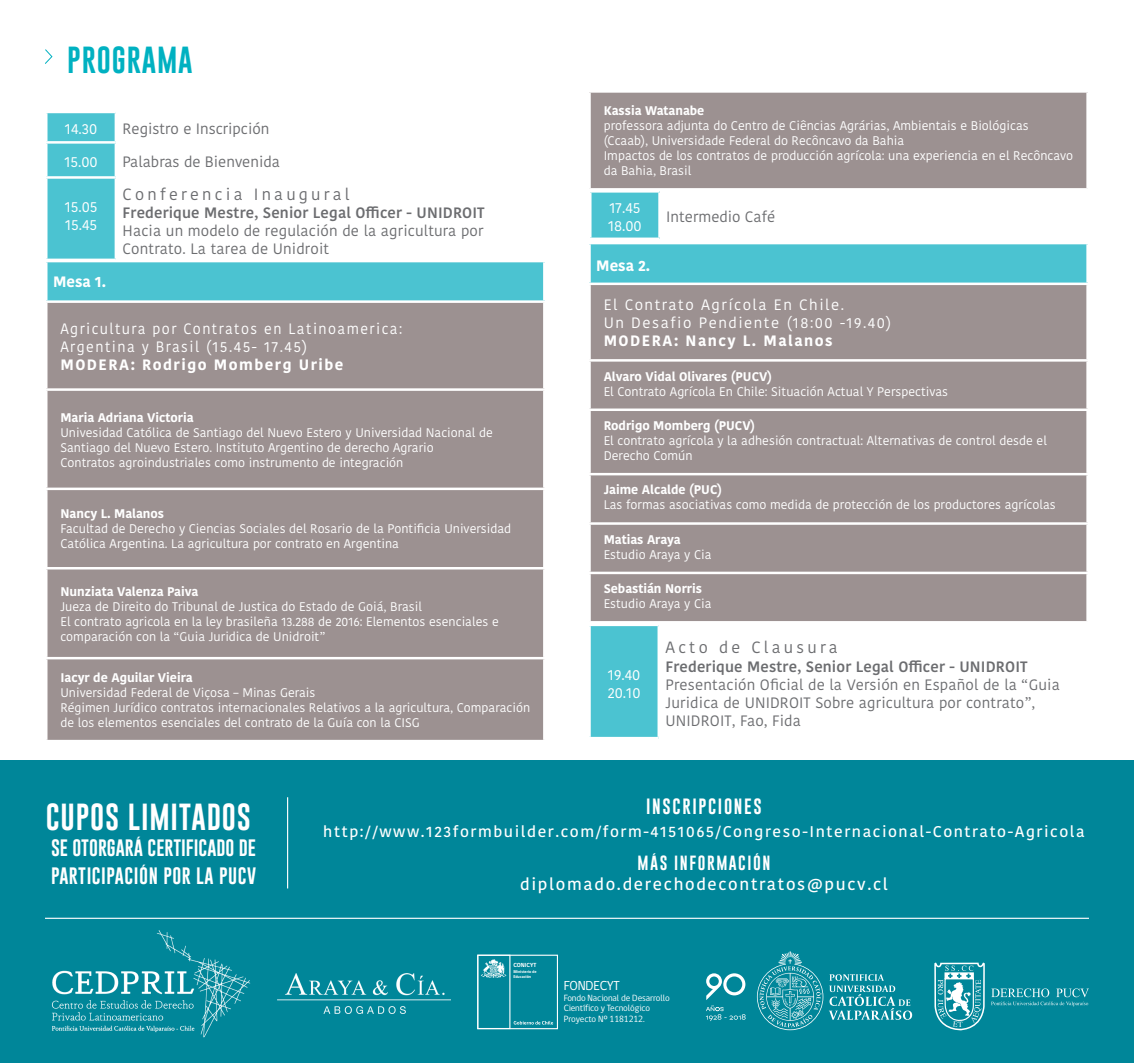
<style>
.page{position:relative;width:1134px;height:1063px;background:#fff}
.page>*{position:absolute;margin:0;border:0;box-sizing:border-box;transform-origin:0 0}
.t1{font:27.5px "Gobold";letter-spacing:.03em;color:#fff}
.t2{font:27.5px "Gobold";letter-spacing:.03em;color:#00b1c1}
.t3{font:17.38px/28px "Gobold";color:#fff}
.titulo_profe{font:500 16.62px "Kohinoor Bangla";letter-spacing:.1em;color:#fff}
.t4{font:16.25px "Kohinoor Bangla";letter-spacing:.2em;color:#6c6d70}
.titulo_profe-2{font:16.12px "Gobold";letter-spacing:.1em;color:#fff}
.titulo_profe-3{font:500 15.5px "Kohinoor Bangla";letter-spacing:.1em;color:#fff}
.t5{font:15px/18px "Kohinoor Bangla";letter-spacing:.01em;color:#6c6d70}
.textin_okok{font:15px/18px "Kohinoor Bangla";letter-spacing:.1em;color:#fff}
.t6{font:600 15px "Kohinoor Bangla";letter-spacing:.01em;color:#6c6d70}
.textin_okok-2{font:15px "Kohinoor Bangla";letter-spacing:.1em;color:#fff;scale:.95 1}
.t7{font:700 15px "Kohinoor Bangla";letter-spacing:.1em;color:#fff}
.titulo_profe-4{font:15px "Gobold";letter-spacing:.1em;color:#fff}
.t8{font:13.38px "gob CL";letter-spacing:-.01em;color:#fff}
.t9{font:12.5px/15px "Kohinoor Bangla";color:#fff}
.t10{font:700 12.5px "Kohinoor Bangla";color:#fff}
.t11{font:9.25px "gob CL";letter-spacing:-.01em;color:#fff}
.t12{font:700 6px "gob CL";letter-spacing:-.01em;color:#fff}
.t13{font:700 4.12px "gob CL";letter-spacing:-.01em;color:#fff}
</style>
<div class="page">
<div style="left:0;top:760px;width:1134px;height:303px;background:#008699"></div>
<img style="left:45px;top:917px;width:226px;height:121px">
<svg style="left:829px;top:974px;width:83px;height:46px"></svg>
<svg style="left:757px;top:951px;width:66px;height:79px"></svg>
<svg style="left:706px;top:973px;width:40px;height:48px"></svg>
<svg style="left:991px;top:988px;width:98px;height:18px"></svg>
<svg style="left:934px;top:962px;width:51px;height:69px"></svg>
<img style="left:278px;top:973px;width:173px;height:40px">
<svg style="left:481px;top:959px;width:25px;height:19px"></svg>
<svg style="left:514px;top:1021px;width:39px;height:4px"></svg>
<div style="left:477px;top:955px;width:81px;height:74px;border:1px solid #fff"></div>
<hr style="left:45px;top:918px;width:1044px;height:1px;background:#fff">
<svg style="left:45px;top:49px;width:8px;height:15px"></svg>
<div style="left:46px;top:261px;width:498px;height:41px;background:#4bc3d1"></div>
<div style="left:48px;top:303px;width:495px;height:437px;background:#9c9191"></div>
<hr style="left:45px;top:262px;width:3px;height:38px;background:#fff">
<hr style="left:45px;top:260px;width:501px;height:2px;background:#fff">
<hr style="left:543px;top:262px;width:3px;height:38px;background:#fff">
<hr style="left:45px;top:300px;width:501px;height:3px;background:#fff">
<hr style="left:45px;top:388px;width:501px;height:3px;background:#fff">
<hr style="left:45px;top:488px;width:501px;height:2px;background:#fff">
<hr style="left:45px;top:567px;width:501px;height:3px;background:#fff">
<hr style="left:45px;top:657px;width:501px;height:2px;background:#fff">
<div style="left:48px;top:113px;width:67px;height:146px;background:#4bc3d1"></div>
<hr style="left:45px;top:141px;width:71px;height:3px;background:#fff">
<hr style="left:45px;top:176px;width:71px;height:3px;background:#fff">
<div style="left:590px;top:191px;width:69px;height:48px;background:#4bc3d1"></div>
<hr style="left:658px;top:193px;width:3px;height:45px;background:#fff">
<hr style="left:589px;top:190px;width:70px;height:3px;background:#fff">
<hr style="left:589px;top:193px;width:2px;height:45px;background:#fff">
<hr style="left:589px;top:238px;width:70px;height:2px;background:#fff">
<div style="left:589px;top:625px;width:70px;height:113px;background:#4bc3d1"></div>
<hr style="left:657px;top:626px;width:3px;height:111px;background:#fff">
<hr style="left:588px;top:624px;width:71px;height:2px;background:#fff">
<hr style="left:588px;top:626px;width:3px;height:111px;background:#fff">
<hr style="left:588px;top:737px;width:71px;height:2px;background:#fff">
<div style="left:589px;top:243px;width:498px;height:41px;background:#4bc3d1"></div>
<div style="left:591px;top:285px;width:495px;height:336px;background:#9c9191"></div>
<hr style="left:588px;top:244px;width:3px;height:39px;background:#fff">
<hr style="left:588px;top:242px;width:501px;height:2px;background:#fff">
<hr style="left:1086px;top:244px;width:3px;height:39px;background:#fff">
<hr style="left:588px;top:283px;width:501px;height:2px;background:#fff">
<hr style="left:588px;top:359px;width:501px;height:3px;background:#fff">
<hr style="left:588px;top:409px;width:501px;height:2px;background:#fff">
<hr style="left:588px;top:473px;width:501px;height:2px;background:#fff">
<hr style="left:588px;top:522px;width:501px;height:3px;background:#fff">
<hr style="left:588px;top:572px;width:501px;height:2px;background:#fff">
<div style="left:589px;top:91px;width:498px;height:98px;background:#9c9191"></div>
<hr style="left:588px;top:93px;width:3px;height:95px;background:#fff">
<hr style="left:588px;top:90px;width:501px;height:3px;background:#fff">
<hr style="left:1086px;top:93px;width:3px;height:95px;background:#fff">
<hr style="left:588px;top:188px;width:501px;height:3px;background:#fff">
<hr style="left:287px;top:797px;width:1px;height:91px;background:#fff">
<p class="t2" style="left:67px;top:42px;width:127px">PROGRAMA</p>
<p class="textin_okok" style="left:65px;top:120px;width:34px">14.30</p>
<p class="t5" style="left:123px;top:120px;width:148px">Registro e Inscripción</p>
<p class="textin_okok" style="left:64px;top:153px;width:35px">15.00</p>
<p class="t5" style="left:123px;top:153px;width:159px">Palabras de Bienvenida</p>
<p class="textin_okok" style="left:65px;top:197px;width:34px">15.05<br>15.45</p>
<p class="t4" style="left:123px;top:182px;width:228px">Conferencia Inaugural</p>
<p class="t6" style="left:123px;top:200px;width:364px">Frederique Mestre, Senior Legal Officer - UNIDROIT</p>
<p class="t5" style="left:123px;top:222px;width:362px">Hacia un modelo de regulación de la agricultura por<br>Contrato. La tarea de Unidroit</p>
<p class="t7" style="left:53px;top:269px;width:55px">Mesa 1.</p>
<p class="textin_okok-2" style="left:60px;top:317px;width:361px">Agricultura por Contratos en Latinoamerica:</p>
<p class="textin_okok-2" style="left:60px;top:335px;width:261px">Argentina y Brasil (15.45- 17.45)</p>
<p class="t7" style="left:60px;top:351px;width:284px">MODERA: Rodrigo Momberg Uribe</p>
<p class="t10" style="left:60px;top:406px;width:135px">Maria Adriana Victoria</p>
<p class="t9" style="left:60px;top:424px;width:434px">Univesidad Católica de Santiago del Nuevo Estero y Universidad Nacional de<br>Santiago del Nuevo Estero. Instituto Argentino de derecho Agrario</p>
<p class="t9" style="left:60px;top:454px;width:344px">Contratos agroindustriales como instrumento de integración</p>
<p class="t10" style="left:60px;top:503px;width:105px">Nancy L. Malanos</p>
<p class="t9" style="left:60px;top:521px;width:452px">Facultad de Derecho y Ciencias Sociales del Rosario de la Pontificia Universidad<br>Católica Argentina. La agricultura por contrato en Argentina</p>
<p class="t10" style="left:60px;top:580px;width:139px">Nunziata Valenza Paiva</p>
<p class="t9" style="left:60px;top:598px;width:363px">Jueza de Direito do Tribunal de Justica do Estado de Goiá, Brasil</p>
<p class="t9" style="left:60px;top:613px;width:440px">El contrato agricola en la ley brasileña 13.288 de 2016: Elementos esenciales e comparación con la “Guia Juridica de Unidroit”</p>
<p class="t10" style="left:60px;top:667px;width:134px">Iacyr de Aguilar Vieira</p>
<p class="t9" style="left:60px;top:685px;width:257px">Universidad Federal de Viçosa – Minas Gerais</p>
<p class="t9" style="left:60px;top:700px;width:471px">Régimen Jurídico contratos internacionales Relativos a la agricultura, Comparación de los elementos esenciales del contrato de la Guía con la CISG</p>
<p class="t10" style="left:604px;top:100px;width:102px">Kassia Watanabe</p>
<p class="t9" style="left:604px;top:118px;width:427px">professora adjunta do Centro de Ciências Agrárias, Ambientais e Biológicas</p>
<p class="t9" style="left:604px;top:133px;width:302px">(Ccaab), Universidade Federal do Recôncavo da Bahia</p>
<p class="t9" style="left:604px;top:148px;width:471px">Impactos de los contratos de producción agrícola: una experiencia en el Recôncavo da Bahia, Brasil</p>
<p class="textin_okok" style="left:609px;top:199px;width:32px">17.45</p>
<p class="textin_okok" style="left:608px;top:217px;width:35px">18.00</p>
<p class="t5" style="left:666px;top:208px;width:110px">Intermedio Café</p>
<p class="t7" style="left:596px;top:253px;width:55px">Mesa 2.</p>
<p class="textin_okok" style="left:604px;top:296px;width:242px">El Contrato Agrícola En Chile.</p>
<p class="textin_okok" style="left:604px;top:314px;width:289px">Un Desafio Pendiente (18:00 -19.40)</p>
<p class="t7" style="left:604px;top:328px;width:230px">MODERA: Nancy L. Malanos</p>
<p class="t10" style="left:604px;top:365px;width:170px">Alvaro Vidal Olivares (PUCV)</p>
<p class="t9" style="left:604px;top:383px;width:346px">El Contrato Agrícola En Chile: Situación Actual Y Perspectivas</p>
<p class="t10" style="left:604px;top:415px;width:153px">Rodrigo Momberg (PUCV)</p>
<p class="t9" style="left:604px;top:433px;width:445px">El contrato agrícola y la adhesión contractual: Alternativas de control desde el<br>Derecho Común</p>
<p class="t10" style="left:604px;top:479px;width:120px">Jaime Alcalde (PUC)</p>
<p class="t9" style="left:604px;top:497px;width:454px">Las formas asociativas como medida de protección de los productores agrícolas</p>
<p class="t10" style="left:604px;top:528px;width:78px">Matias Araya</p>
<p class="t9" style="left:604px;top:547px;width:109px">Estudio Araya y Cia</p>
<p class="t10" style="left:604px;top:578px;width:100px">Sebastián Norris</p>
<p class="t9" style="left:604px;top:596px;width:109px">Estudio Araya y Cia</p>
<p class="textin_okok" style="left:608px;top:665px;width:34px">19.40</p>
<p class="textin_okok" style="left:608px;top:683px;width:34px">20.10</p>
<p class="t4" style="left:665px;top:634px;width:174px">Acto de Clausura</p>
<p class="t6" style="left:665px;top:654px;width:364px">Frederique Mestre, Senior Legal Officer - UNIDROIT</p>
<p class="t5" style="left:665px;top:676px;width:396px">Presentación Oficial de la Versión en Español de la “Guia<br>Juridica de UNIDROIT Sobre agricultura por contrato”,</p>
<p class="t1" style="left:46px;top:800px;width:207px">CUPOS LIMITADOS</p>
<p class="t3" style="left:51px;top:834px;width:207px">SE OTORGARÁ CERTIFICADO DE<br>PARTICIPACIÓN POR LA PUCV</p>
<p class="titulo_profe-2" style="left:646px;top:796px;width:117px">INSCRIPCIONES</p>
<p class="titulo_profe-3" style="left:323px;top:819px;width:763px">http://www.123formbuilder.com/form-4151065/Congreso-Internacional-Contrato-Agricola</p>
<p class="titulo_profe-4" style="left:637px;top:853px;width:134px">MÁS INFORMACIÓN</p>
<p class="titulo_profe" style="left:520px;top:871px;width:369px">diplomado.derechodecontratos@pucv.cl</p>
<p class="t12" style="left:513px;top:961px;width:24px">CONICYT</p>
<p class="t13" style="left:513px;top:969px;width:25px">Ministerio de</p>
<p class="t13" style="left:513px;top:974px;width:19px">Educación</p>
<p class="t8" style="left:564px;top:977px;width:58px">FONDECYT</p>
<p class="t11" style="left:564px;top:991px;width:107px">Fondo Nacional de Desarrollo</p>
<p class="t11" style="left:564px;top:1002px;width:88px">Científico y Tecnológico</p>
<p class="t11" style="left:564px;top:1012px;width:82px">Proyecto Nº 1181212.</p>
</div>
